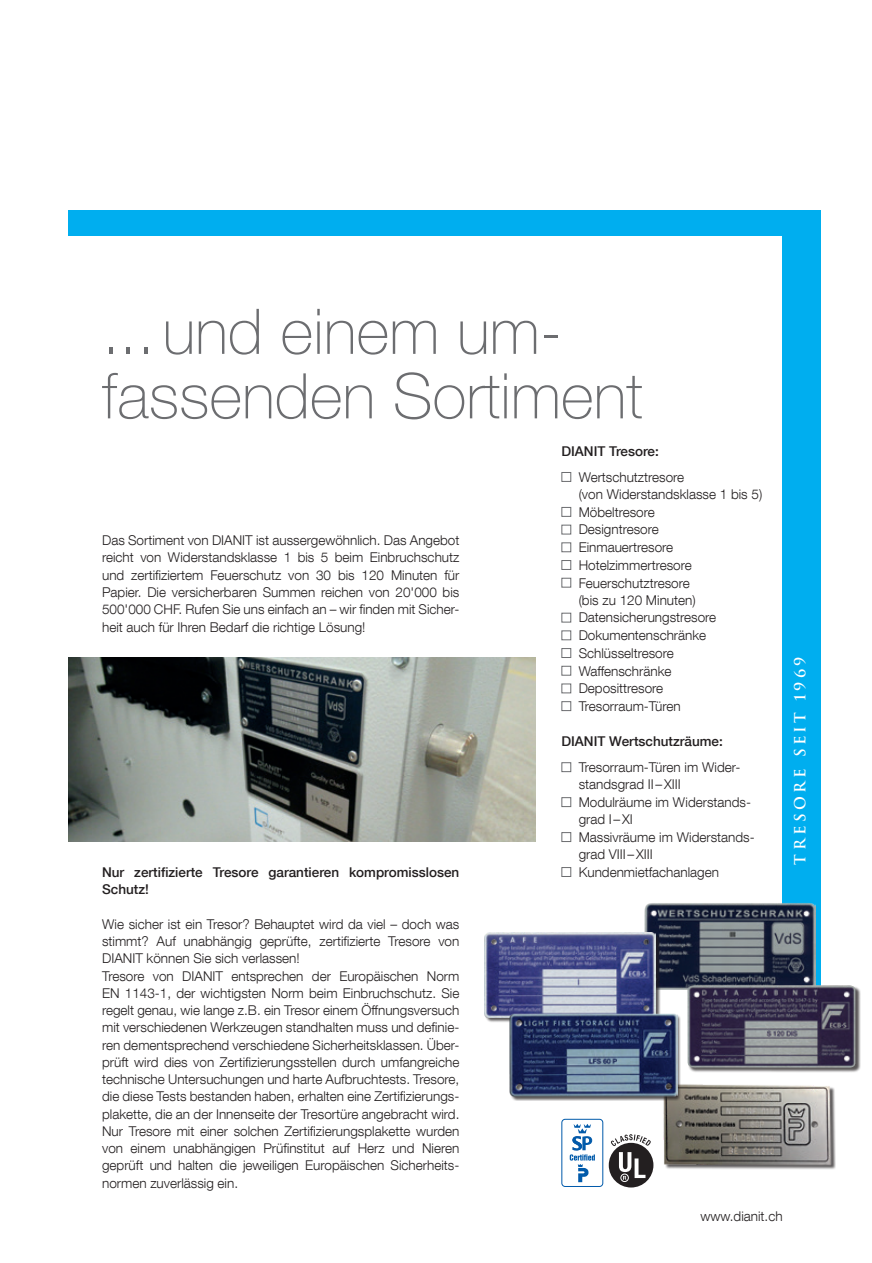
<style>
.page{position:relative;width:872px;height:1263px;background:#fff}
.page>*{position:absolute;margin:0;border:0;box-sizing:border-box;transform-origin:0 0}
._05_SeitenHeads_45{font:100 63px/64.5px "Helvetica Neue LT Com";color:#6c6d70}
._04_Claim_neg{font:700 15px "Trajan";letter-spacing:.205em;color:#fff}
._03_Fliesstext_9{font:300 13.5px/17.2px "Helvetica Neue LT Com";color:#231f20}
._03_Fliesstext_Head{font:500 13.5px/17.2px "Helvetica Neue LT Com";color:#231f20}
._03_Fliesstext_9-2{font:500 13.5px "Helvetica Neue LT Com";color:#231f20}
._03_Fliesstext_10{font:300 13.5px "Helvetica Neue LT Com";color:#231f20}
</style>
<div class="page">
<div style="left:782px;top:236px;width:39px;height:816px;background:#00aeef"></div>
<div style="left:68px;top:210px;width:753px;height:26px;background:#00aeef"></div>
<img style="left:653px;top:1076px;width:183px;height:94px">
<div style="left:609px;top:1144px;width:43px;height:42px;background:#231f20;border-radius:50%"></div>
<div style="left:609px;top:1143px;width:44px;height:44px;border:2px solid #231f20;border-radius:50%"></div>
<svg style="left:610px;top:1134px;width:41px;height:46px"></svg>
<div style="left:620px;top:1174px;width:8px;height:8px;border:1px solid #fff;border-radius:50%"></div>
<div style="left:561px;top:1119px;width:42px;height:68px;border:1px solid #015aaa;border-radius:3px"></div>
<svg style="left:570px;top:1124px;width:25px;height:58px"></svg>
<img style="left:644px;top:903px;width:171px;height:86px">
<div style="left:485px;top:933px;width:175px;height:89px;background:#231f20;opacity:.75"></div>
<img style="left:485px;top:933px;width:171px;height:84px">
<div style="left:510px;top:1014px;width:170px;height:87px;background:#231f20;opacity:.75"></div>
<img style="left:509px;top:1012px;width:168px;height:87px">
<div style="left:688px;top:986px;width:172px;height:87px;background:#231f20;opacity:.75"></div>
<img style="left:687px;top:985px;width:168px;height:83px">
<div style="left:561px;top:472px;width:10px;height:10px;background:#fff;border:1px solid #6c6d70"></div>
<div style="left:561px;top:507px;width:10px;height:10px;background:#fff;border:1px solid #6c6d70"></div>
<div style="left:561px;top:525px;width:10px;height:9px;background:#fff;border:1px solid #6c6d70"></div>
<div style="left:561px;top:542px;width:10px;height:10px;background:#fff;border:1px solid #6c6d70"></div>
<div style="left:561px;top:560px;width:10px;height:10px;background:#fff;border:1px solid #6c6d70"></div>
<div style="left:561px;top:578px;width:10px;height:9px;background:#fff;border:1px solid #6c6d70"></div>
<div style="left:561px;top:613px;width:10px;height:9px;background:#fff;border:1px solid #6c6d70"></div>
<div style="left:561px;top:630px;width:10px;height:10px;background:#fff;border:1px solid #6c6d70"></div>
<div style="left:561px;top:648px;width:10px;height:10px;background:#fff;border:1px solid #6c6d70"></div>
<div style="left:561px;top:666px;width:10px;height:9px;background:#fff;border:1px solid #6c6d70"></div>
<div style="left:561px;top:684px;width:10px;height:9px;background:#fff;border:1px solid #6c6d70"></div>
<div style="left:561px;top:701px;width:10px;height:10px;background:#fff;border:1px solid #6c6d70"></div>
<div style="left:561px;top:762px;width:10px;height:10px;background:#fff;border:1px solid #6c6d70"></div>
<div style="left:561px;top:797px;width:10px;height:10px;background:#fff;border:1px solid #6c6d70"></div>
<div style="left:561px;top:832px;width:10px;height:10px;background:#fff;border:1px solid #6c6d70"></div>
<div style="left:561px;top:867px;width:10px;height:10px;background:#fff;border:1px solid #6c6d70"></div>
<img style="left:68px;top:657px;width:468px;height:185px">
<p class="_05_SeitenHeads_45" style="left:102px;top:299px;width:542px">...und einem um&shy;fassenden Sortiment</p>
<p class="_03_Fliesstext_9" style="left:102px;top:531px;width:359px;text-align:justify">Das Sortiment von DIANIT ist aussergewöhnlich. Das Angebot reicht von Widerstandsklasse 1 bis 5 beim Einbruchschutz und zertifiziertem Feuerschutz von 30 bis 120 Minuten für Papier. Die versicherbaren Summen reichen von 20'000 bis 500'000 CHF. Rufen Sie uns einfach an – wir finden mit Sicher&shy;heit auch für Ihren Bedarf die richtige Lösung!</p>
<p class="_03_Fliesstext_Head" style="left:102px;top:863px;width:359px">Nur zertifizierte Tresore garantieren kompromisslosen<br>Schutz!</p>
<p class="_03_Fliesstext_9" style="left:102px;top:915px;width:359px;text-align:justify">Wie sicher ist ein Tresor? Behauptet wird da viel – doch was stimmt? Auf unabhängig geprüfte, zertifizierte Tresore von DIANIT können Sie sich verlassen!</p>
<p class="_03_Fliesstext_9" style="left:102px;top:967px;width:359px">Tresore von DIANIT entsprechen der Europäischen Norm EN 1143-1, der wichtigsten Norm beim Einbruchschutz. Sie regelt genau, wie lange z.B. ein Tresor einem Öffnungsversuch mit verschiedenen Werkzeugen standhalten muss und definie&shy;ren dementsprechend verschiedene Sicherheitsklassen. Über&shy;prüft wird dies von Zertifizierungsstellen durch umfangreiche technische Untersuchungen und harte Aufbruchtests. Tresore, die diese Tests bestanden haben, erhalten eine Zertifizierungs&shy;plakette, die an der Innenseite der Tresortüre angebracht wird.<br>Nur Tresore mit einer solchen Zertifizierungsplakette wurden von einem unabhängigen Prüfinstitut auf Herz und Nieren geprüft und halten die jeweiligen Europäischen Sicherheits&shy;normen zuverlässig ein.</p>
<p class="_03_Fliesstext_9-2" style="left:561px;top:443px;width:99px">DIANIT Tresore:</p>
<p class="_03_Fliesstext_9" style="left:578px;top:468px;width:185px">Wertschutztresore<br>(von Widerstandsklasse 1 bis 5)</p>
<p class="_03_Fliesstext_9" style="left:578px;top:503px;width:78px">Möbeltresore</p>
<p class="_03_Fliesstext_9" style="left:578px;top:521px;width:82px">Designtresore</p>
<p class="_03_Fliesstext_9" style="left:578px;top:538px;width:96px">Einmauertresore</p>
<p class="_03_Fliesstext_9" style="left:578px;top:556px;width:115px">Hotelzimmertresore</p>
<p class="_03_Fliesstext_9" style="left:578px;top:574px;width:119px">Feuerschutztresore (bis zu 120 Minuten)</p>
<p class="_03_Fliesstext_9" style="left:578px;top:609px;width:139px">Datensicherungstresore</p>
<p class="_03_Fliesstext_9" style="left:578px;top:626px;width:129px">Dokumentenschränke</p>
<p class="_03_Fliesstext_9" style="left:578px;top:644px;width:97px">Schlüsseltresore</p>
<p class="_03_Fliesstext_9" style="left:578px;top:662px;width:94px">Waffenschränke</p>
<p class="_03_Fliesstext_9" style="left:578px;top:679px;width:86px">Deposittresore</p>
<p class="_03_Fliesstext_9" style="left:578px;top:697px;width:104px">Tresorraum-Türen</p>
<p class="_03_Fliesstext_9-2" style="left:561px;top:733px;width:163px">DIANIT Wertschutzräume:</p>
<p class="_03_Fliesstext_9" style="left:578px;top:758px;width:163px">Tresorraum-Türen im Wider&shy;standsgrad II–XIII</p>
<p class="_03_Fliesstext_9" style="left:578px;top:793px;width:174px">Modulräume im Widerstands&shy;grad I –XI</p>
<p class="_03_Fliesstext_9" style="left:578px;top:828px;width:178px">Massivräume im Widerstands&shy;grad VIII–XIII</p>
<p class="_03_Fliesstext_9" style="left:578px;top:863px;width:142px">Kundenmietfachanlagen</p>
<p class="_03_Fliesstext_10" style="left:700px;top:1208px;width:84px">www.dianit.ch</p>
<p class="_04_Claim_neg" style="left:791px;top:865px;width:209px;rotate:-90deg">Tresore seit 1969</p>
</div>
